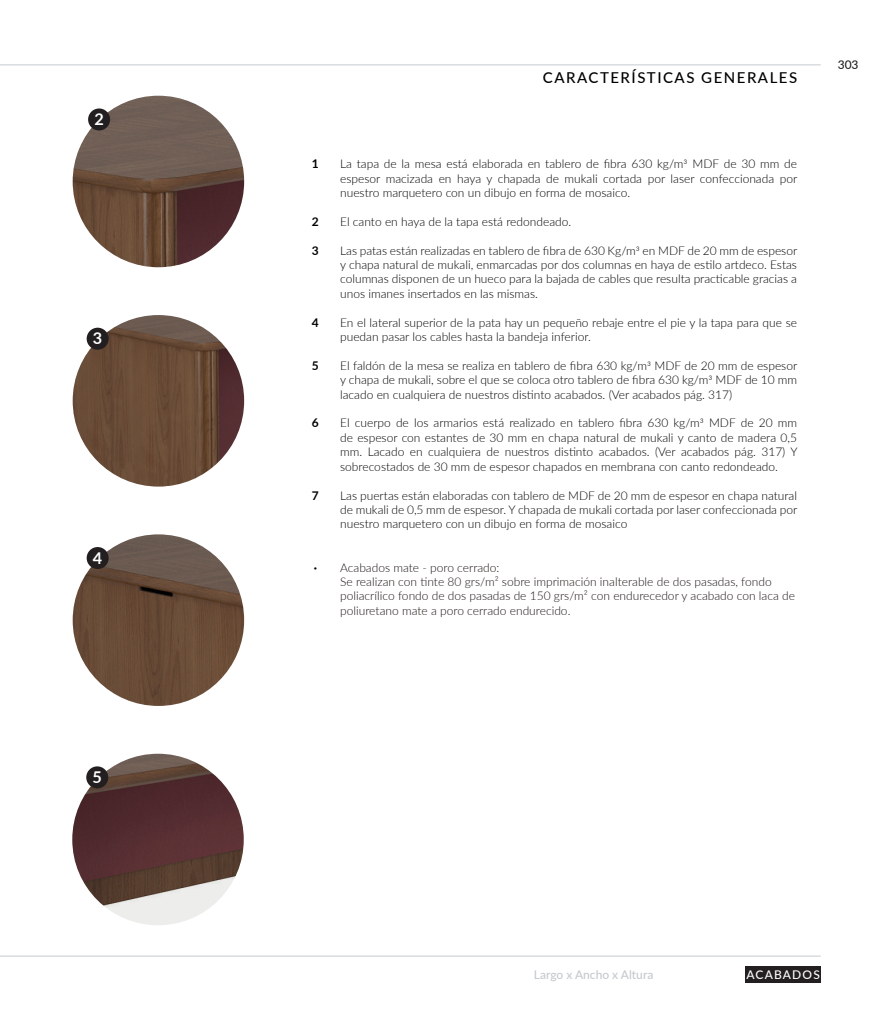
<style>
.page{position:relative;width:893px;height:1021px;background:#fff}
.page>*{position:absolute;margin:0;border:0;box-sizing:border-box;transform-origin:0 0}
.t1{font:700 16.2px "Lato";color:#fff}
.t2{font:500 15px "Lato";letter-spacing:.1em;color:#000}
.t3{font:300 12px/14.4px "Lato";color:#000;text-align:justify}
.t4{font:300 12px/14.4px "Lato";color:#1b1513}
.t5{font:500 12px "Lato";color:#c5cacd}
.t6{font:500 12px "Lato";letter-spacing:.1em;color:#fff}
.t7{font:700 12px "Lato";color:#000}
.t8{font:500 12px "Lato";color:#231f20}
</style>
<div class="page">
<img style="left:73px;top:96px;width:171px;height:171px">
<div style="left:88px;top:108px;width:22px;height:22px;background:#231f20;border-radius:50%"></div>
<img style="left:73px;top:315px;width:171px;height:171px">
<div style="left:87px;top:328px;width:22px;height:22px;background:#231f20;border-radius:50%"></div>
<img style="left:72px;top:753px;width:172px;height:172px">
<div style="left:86px;top:766px;width:22px;height:22px;background:#231f20;border-radius:50%"></div>
<img style="left:73px;top:534px;width:171px;height:172px">
<div style="left:87px;top:547px;width:22px;height:22px;background:#231f20;border-radius:50%"></div>
<div style="left:746px;top:966px;width:75px;height:17px;background:#231f20"></div>
<hr style="left:0;top:955px;width:821px;height:1px;background:#c5cacd">
<hr style="left:0;top:64px;width:821px;height:1px;background:#c5cacd">
<h1 class="t1" style="left:94px;top:107px;width:11px">2</h1>
<h1 class="t1" style="left:93px;top:326px;width:11px">3</h1>
<h1 class="t1" style="left:93px;top:546px;width:11px">4</h1>
<h1 class="t1" style="left:93px;top:765px;width:11px">5</h1>
<p class="t2" style="left:543px;top:66px;width:256px">CARACTERÍSTICAS GENERALES</p>
<p class="t7" style="left:312px;top:155px;width:8px">1</p>
<p class="t7" style="left:312px;top:212px;width:8px">2</p>
<p class="t7" style="left:312px;top:241px;width:8px">3</p>
<p class="t7" style="left:312px;top:313px;width:8px">4</p>
<p class="t7" style="left:312px;top:356px;width:8px">5</p>
<p class="t7" style="left:312px;top:414px;width:8px">6</p>
<p class="t7" style="left:312px;top:486px;width:8px">7</p>
<p class="t7" style="left:314px;top:558px;width:5px">·</p>
<p class="t3" style="left:340px;top:156px;width:459px">La tapa de la mesa está elaborada en tablero de fibra 630 kg/m3 MDF de 30 mm de espesor macizada en haya y chapada de mukali cortada por laser confeccionada por nuestro marquetero con un dibujo en forma de mosaico.</p>
<p class="t3" style="left:340px;top:214px;width:233px">El canto en haya de la tapa está redondeado.</p>
<p class="t3" style="left:340px;top:242px;width:459px">Las patas están realizadas en tablero de fibra de 630 Kg/m3 en MDF de 20 mm de espesor y chapa natural de mukali, enmarcadas por dos columnas en haya de estilo artdeco. Estas columnas disponen de un hueco para la bajada de cables que resulta practicable gracias a unos imanes insertados en las mismas.</p>
<p class="t3" style="left:340px;top:314px;width:458px">En el lateral superior de la pata hay un pequeño rebaje entre el pie y la tapa para que se puedan pasar los cables hasta la bandeja inferior.</p>
<p class="t3" style="left:340px;top:358px;width:459px">El faldón de la mesa se realiza en tablero de fibra 630 kg/m3 MDF de 20 mm de espesor y chapa de mukali, sobre el que se coloca otro tablero de fibra 630 kg/m3 MDF de 10 mm lacado en cualquiera de nuestros distinto acabados. (Ver acabados pág. 317)</p>
<p class="t3" style="left:340px;top:415px;width:459px">El cuerpo de los armarios está realizado en tablero fibra 630 kg/m3 MDF de 20 mm de espesor con estantes de 30 mm en chapa natural de mukali y canto de madera 0,5 mm. Lacado en cualquiera de nuestros distinto acabados. (Ver acabados pág. 317) Y sobrecostados de 30 mm de espesor chapados en membrana con canto redondeado.</p>
<p class="t3" style="left:340px;top:487px;width:459px">Las puertas están elaboradas con tablero de MDF de 20 mm de espesor en chapa natural de mukali de 0,5 mm de espesor. Y chapada de mukali cortada por laser confeccionada por nuestro marquetero con un dibujo en forma de mosaico</p>
<p class="t4" style="left:340px;top:559px;width:456px">Acabados mate - poro cerrado:<br>Se realizan con tinte 80 grs/m² sobre imprimación inalterable de dos pasadas, fondo poliacrílico fondo de dos pasadas de 150 grs/m² con endurecedor y acabado con laca de poliuretano mate a poro cerrado endurecido.</p>
<p class="t8" style="left:838px;top:56px;width:22px">303</p>
<p class="t5" style="left:534px;top:966px;width:121px">Largo x Ancho x Altura</p>
<p class="t6" style="left:746px;top:966px;width:75px">ACABADOS</p>
</div>
